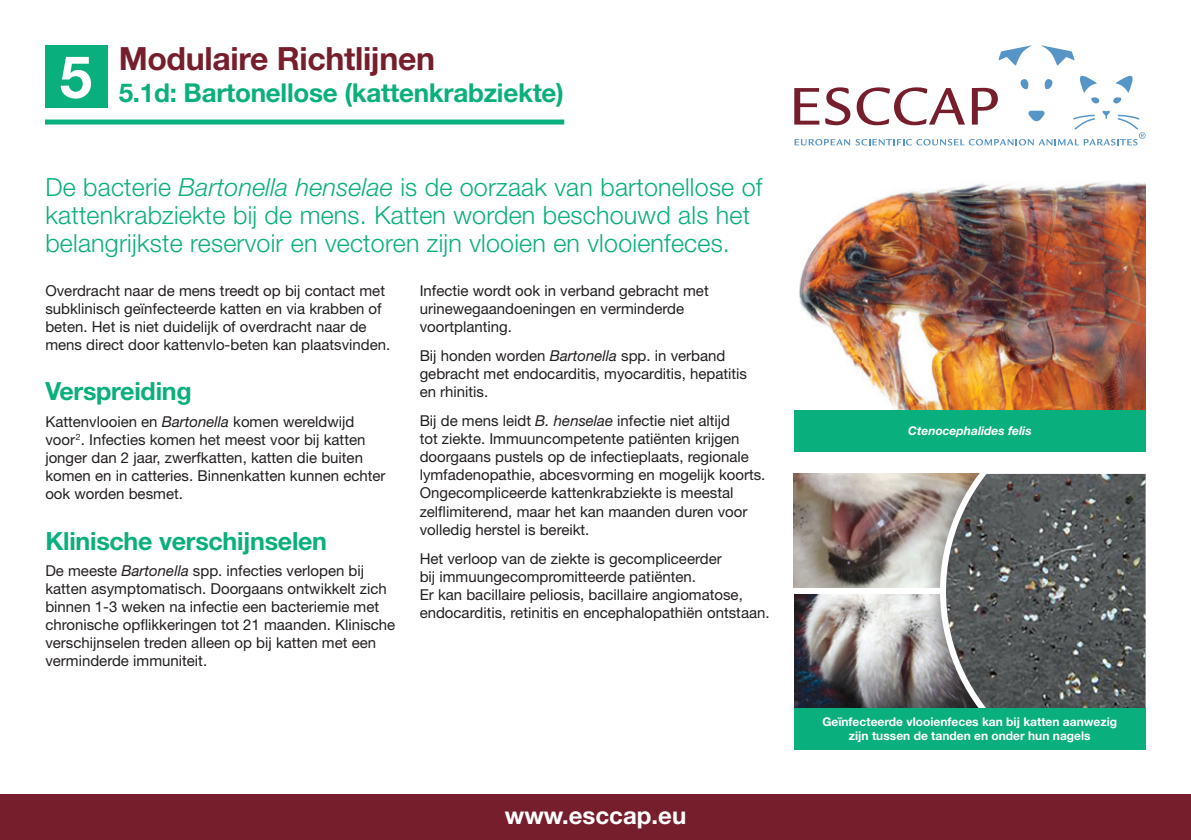
<style>
.page{position:relative;width:1191px;height:840px;background:#fff}
.page>*{position:absolute;margin:0;border:0;box-sizing:border-box;transform-origin:0 0}
.t1{font:700 58.4px "Helvetica Neue";color:#fff}
.t2{font:700 32px "Helvetica Neue";letter-spacing:-.01em;color:#761e2b}
.t3{font:700 26px "Helvetica Neue";letter-spacing:-.01em;color:#09af7c}
.t4{font:300 25px/28px "Helvetica Neue";letter-spacing:.01em;color:#09af7c}
.t5{font:700 25px "Helvetica Neue";letter-spacing:-.01em;color:#09af7c}
.t6{font:700 24px "Helvetica Neue";color:#fff}
.t7{font:15px/18px "Helvetica Neue";color:#231f20}
.t8{font:700 12px/14px "Helvetica Neue";color:#fff;text-align:center}
.t9{font:italic 700 12px "Helvetica Neue";color:#fff}
.s1{font-style:italic}
</style>
<div class="page">
<img style="left:799px;top:182px;width:346px;height:228px">
<div style="left:794px;top:410px;width:351px;height:41px;background:#09af7c"></div>
<div style="left:45px;top:119px;width:519px;height:5px;background:#09af7c"></div>
<div style="left:45px;top:45px;width:63px;height:63px;background:#09af7c"></div>
<div style="left:0;top:794px;width:1191px;height:45px;background:#761e2b"></div>
<svg style="left:1041px;top:45px;width:33px;height:21px"></svg>
<svg style="left:998px;top:45px;width:34px;height:21px"></svg>
<svg style="left:794px;top:75px;width:351px;height:70px"></svg>
<img style="left:794px;top:473px;width:128px;height:114px">
<img style="left:794px;top:594px;width:128px;height:113px">
<div style="left:922px;top:473px;width:223px;height:234px;background:#231f20;opacity:.35"></div>
<svg style="left:940px;top:473px;width:205px;height:234px;background:#616363"></svg>
<div style="left:794px;top:707px;width:351px;height:41px;background:#09af7c"></div>
<div style="left:791px;top:587px;width:152px;height:6px;background:#fff"></div>
<h1 class="t1" style="left:60px;top:41px;width:34px">5</h1>
<h2 class="t2" style="left:119px;top:39px;width:318px">Modulaire Richtlijnen</h2>
<h3 class="t3" style="left:119px;top:77px;width:447px">5.1d: Bartonellose (kattenkrabziekte)</h3>
<h3 class="t4" style="left:45px;top:172px;width:718px">De bacterie <span class="s1">Bartonella henselae</span> is de oorzaak van bartonellose of kattenkrabziekte bij de mens. Katten worden beschouwd als het belangrijkste reservoir en vectoren zijn vlooien en vlooienfeces.</h3>
<p class="t7" style="left:45px;top:281px;width:346px">Overdracht naar de mens treedt op bij contact met subklinisch geïnfecteerde katten en via krabben of beten. Het is niet duidelijk of overdracht naar de mens direct door kattenvlo-beten kan plaatsvinden.</p>
<h3 class="t5" style="left:45px;top:376px;width:148px">Verspreiding</h3>
<p class="t7" style="left:45px;top:412px;width:342px">Kattenvlooien en <span class="s1">Bartonella</span> komen wereldwijd voor<sup>2</sup>. Infecties komen het meest voor bij katten jonger dan 2 jaar, zwerfkatten, katten die buiten komen en in catteries. Binnenkatten kunnen echter ook worden besmet.</p>
<h3 class="t5" style="left:45px;top:525px;width:283px">Klinische verschijnselen</h3>
<p class="t7" style="left:45px;top:561px;width:351px">De meeste <span class="s1">Bartonella</span> spp. infecties verlopen bij katten asymptomatisch. Doorgaans ontwikkelt zich binnen 1-3 weken na infectie een bacteriemie met chronische opflikkeringen tot 21 maanden. Klinische verschijnselen treden alleen op bij katten met een verminderde immuniteit.</p>
<p class="t7" style="left:420px;top:281px;width:290px">Infectie wordt ook in verband gebracht met urinewegaandoeningen en verminderde voortplanting.</p>
<p class="t7" style="left:420px;top:346px;width:329px">Bij honden worden <span class="s1">Bartonella</span> spp. in verband gebracht met endocarditis, myocarditis, hepatitis en rhinitis.</p>
<p class="t7" style="left:420px;top:411px;width:347px">Bij de mens leidt <span class="s1">B. henselae</span> infectie niet altijd<br>tot ziekte. Immuuncompetente patiënten krijgen doorgaans pustels op de infectieplaats, regionale lymfadenopathie, abcesvorming en mogelijk koorts.<br>Ongecompliceerde kattenkrabziekte is meestal zelflimiterend, maar het kan maanden duren voor volledig herstel is bereikt.</p>
<p class="t7" style="left:420px;top:549px;width:351px">Het verloop van de ziekte is gecompliceerder<br>bij immuungecompromitteerde patiënten.<br>Er kan bacillaire peliosis, bacillaire angiomatose, endocarditis, retinitis en encephalopathiën ontstaan.</p>
<h3 class="t6" style="left:505px;top:799px;width:183px">www.esccap.eu</h3>
<p class="t9" style="left:908px;top:423px;width:125px">Ctenocephalides felis</p>
<p class="t8" style="left:822px;top:714px;width:296px">Geïnfecteerde vlooienfeces kan bij katten aanwezig zijn tussen de tanden en onder hun nagels</p>
</div>
